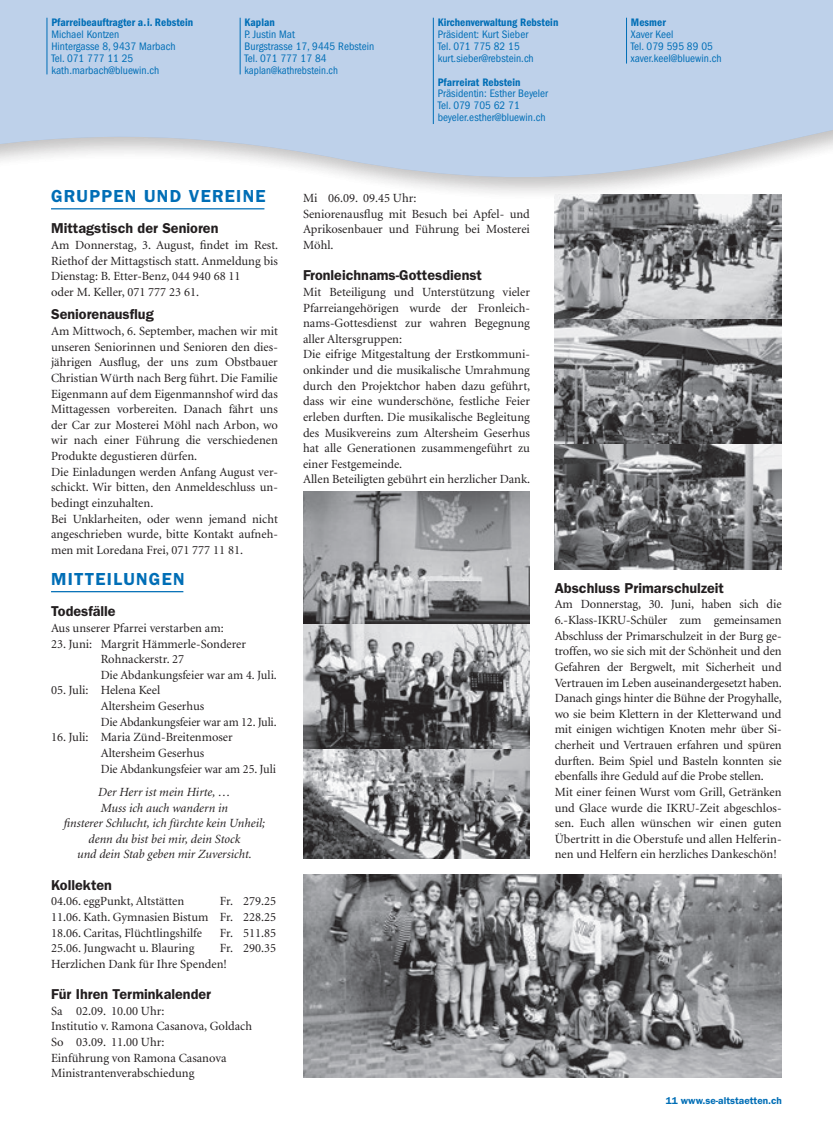
<style>
.page{position:relative;width:833px;height:1134px;background:#fff}
.page>*{position:absolute;margin:0;border:0;box-sizing:border-box;transform-origin:0 0}
.t1{font:600 17.5px "Franklin Gothic LT";letter-spacing:.07em;color:#006eb6}
.t2{font:600 14.38px "Franklin Gothic LT";color:#231f20}
.t3{font:12.5px/15.6px "Minion LT";color:#231f20}
.t4{font:italic 12.5px/15.6px "Minion LT";color:#231f20;text-align:center}
.t5{font:condensed 11.25px/11.9px "Franklin Gothic LT";letter-spacing:.005em;color:#006eb6}
.t6{font:600 condensed 11.25px "Franklin Gothic LT";letter-spacing:.005em;color:#006eb6}
.t7{font:600 10px "Franklin Gothic LT";color:#006eb6}
</style>
<div class="page">
<svg style="left:0;top:0;width:833px;height:200px;fill:#bed1ea"></svg>
<hr style="left:240px;top:18px;width:1px;height:56px;background:#006eb6">
<hr style="left:47px;top:18px;width:1px;height:56px;background:#006eb6">
<hr style="left:433px;top:18px;width:1px;height:106px;background:#006eb6">
<hr style="left:626px;top:18px;width:1px;height:46px;background:#006eb6">
<hr style="left:51px;top:208px;width:213px;height:1px;background:#006eb6">
<hr style="left:51px;top:591px;width:132px;height:1px;background:#006eb6">
<img style="left:303px;top:491px;width:227px;height:367px">
<img style="left:555px;top:194px;width:226px;height:375px">
<img style="left:303px;top:874px;width:478px;height:203px">
<p class="t6" style="left:51px;top:16px;width:143px">Pfarreibeauftragter a.i. Rebstein</p>
<p class="t5" style="left:51px;top:28px;width:126px">Michael Kontzen<br>Hintergasse 8, 9437 Marbach<br>Tel. 071 777 11 25 kath.marbach@bluewin.ch</p>
<p class="t6" style="left:244px;top:16px;width:32px">Kaplan</p>
<p class="t5" style="left:244px;top:28px;width:131px">P. Justin Mat<br>Burgstrasse 17, 9445 Rebstein<br>Tel. 071 777 17 84 kaplan@kathrebstein.ch</p>
<p class="t6" style="left:438px;top:16px;width:122px">Kirchenverwaltung Rebstein</p>
<p class="t5" style="left:438px;top:29px;width:98px">Präsident: Kurt Sieber<br>Tel. 071 775 82 15 kurt.sieber@rebstein.ch</p>
<p class="t6" style="left:438px;top:75px;width:84px">Pfarreirat Rebstein</p>
<p class="t5" style="left:438px;top:88px;width:112px">Präsidentin: Esther Beyeler<br>Tel. 079 705 62 71 beyeler.esther@bluewin.ch</p>
<p class="t6" style="left:631px;top:16px;width:36px">Mesmer</p>
<p class="t5" style="left:631px;top:29px;width:92px">Xaver Keel<br>Tel. 079 595 89 05 xaver.keel@bluewin.ch</p>
<h1 class="t1" style="left:51px;top:186px;width:216px">GRUPPEN UND VEREINE</h1>
<p class="t2" style="left:51px;top:220px;width:169px">Mittagstisch der Senioren</p>
<p class="t3" style="left:51px;top:238px;width:229px">Am Donnerstag, 3. August, findet im Rest.<br>Riethof der Mittagstisch statt. Anmeldung bis Dienstag: B. Etter-Benz, 044 940 68 11<br>oder M. Keller, 071 777 23 61.</p>
<p class="t2" style="left:51px;top:306px;width:104px">Seniorenausflug</p>
<p class="t3" style="left:51px;top:324px;width:228px">Am Mittwoch, 6. September, machen wir mit unseren Seniorinnen und Senioren den dies&shy;jährigen Ausflug, der uns zum Obstbauer Christian Würth nach Berg führt. Die Familie Eigenmann auf dem Eigenmannshof wird das Mittagessen vorbereiten. Danach fährt uns der Car zur Mosterei Möhl nach Arbon, wo wir nach einer Führung die verschiedenen Produkte degustieren dürfen.<br>Die Einladungen werden Anfang August ver&shy;schickt. Wir bitten, den Anmeldeschluss un&shy;bedingt einzuhalten.<br>Bei Unklarheiten, oder wenn jemand nicht angeschrieben wurde, bitte Kontakt aufneh&shy;men mit Loredana Frei, 071 777 11 81.</p>
<h1 class="t1" style="left:51px;top:569px;width:135px">MITTEILUNGEN</h1>
<p class="t2" style="left:51px;top:603px;width:66px">Todesfälle</p>
<p class="t3" style="left:51px;top:620px;width:174px">Aus unserer Pfarrei verstarben am:</p>
<p class="t3" style="left:101px;top:636px;width:178px;text-indent:-50px">23. Juni: Margrit Hämmerle-Sonderer<br>Rohnackerstr. 27<br>Die Abdankungsfeier war am 4. Juli.</p>
<p class="t3" style="left:101px;top:683px;width:177px;text-indent:-50px">05. Juli: Helena Keel<br>Altersheim Geserhus<br>Die Abdankungsfeier war am 12. Juli.</p>
<p class="t3" style="left:101px;top:730px;width:177px;text-indent:-50px">16. Juli: Maria Zünd-Breitenmoser<br>Altersheim Geserhus<br>Die Abdankungsfeier war am 25. Juli</p>
<p class="t4" style="left:64px;top:785px;width:203px">Der Herr ist mein Hirte, …<br>Muss ich auch wandern in<br>finsterer Schlucht, ich fürchte kein Unheil; denn du bist bei mir, dein Stock<br>und dein Stab geben mir Zuversicht.</p>
<p class="t2" style="left:51px;top:876px;width:62px">Kollekten</p>
<p class="t3" style="left:51px;top:894px;width:135px">04.06. eggPunkt, Altstätten</p>
<p class="t3" style="left:51px;top:894px;width:226px;text-align:justify;text-indent:169px">Fr. 279.25<br>11.06. Kath. Gymnasien Bistum Fr. 228.25<br>18.06. Caritas, Flüchtlingshilfe</p>
<p class="t3" style="left:220px;top:925px;width:58px">Fr. 511.85</p>
<p class="t3" style="left:51px;top:941px;width:145px">25.06. Jungwacht u. Blauring</p>
<p class="t3" style="left:51px;top:941px;width:226px;text-indent:169px">Fr. 290.35<br>Herzlichen Dank für Ihre Spenden!</p>
<p class="t2" style="left:51px;top:986px;width:162px">Für Ihren Terminkalender</p>
<p class="t3" style="left:51px;top:1003px;width:202px">Sa 02.09. 10.00 Uhr:<br>Institutio v. Ramona Casanova, Goldach<br>So 03.09. 11.00 Uhr:<br>Einführung von Ramona Casanova<br>Ministrantenverabschiedung</p>
<p class="t3" style="left:303px;top:191px;width:228px">Mi 06.09. 09.45 Uhr:<br>Seniorenausflug mit Besuch bei Apfel- und<br>Aprikosenbauer und Führung bei Mosterei<br>Möhl.</p>
<p class="t2" style="left:303px;top:267px;width:180px">Fronleichnams-Gottesdienst</p>
<p class="t3" style="left:303px;top:285px;width:229px">Mit Beteiligung und Unterstützung vieler Pfarreiangehörigen wurde der Fronleich&shy;nams-Gottesdienst zur wahren Begegnung aller Altersgruppen:<br>Die eifrige Mitgestaltung der Erstkommuni&shy;onkinder und die musikalische Umrahmung durch den Projektchor haben dazu geführt, dass wir eine wunderschöne, festliche Feier erleben durften. Die musikalische Begleitung des Musikvereins zum Altersheim Geserhus hat alle Generationen zusammengeführt zu einer Festgemeinde.<br>Allen Beteiligten gebührt ein herzlicher Dank.</p>
<p class="t2" style="left:555px;top:579px;width:171px">Abschluss Primarschulzeit</p>
<p class="t3" style="left:555px;top:597px;width:229px">Am Donnerstag, 30. Juni, haben sich die 6.-Klass-IKRU-Schüler zum gemeinsamen Abschluss der Primarschulzeit in der Burg ge&shy;troffen, wo sie sich mit der Schönheit und den Gefahren der Bergwelt, mit Sicherheit und Vertrauen im Leben auseinandergesetzt haben.<br>Danach gings hinter die Bühne der Progyhalle, wo sie beim Klettern in der Kletterwand und mit einigen wichtigen Knoten mehr über Si&shy;cherheit und Vertrauen erfahren und spüren durften. Beim Spiel und Basteln konnten sie ebenfalls ihre Geduld auf die Probe stellen.<br>Mit einer feinen Wurst vom Grill, Getränken und Glace wurde die IKRU-Zeit abgeschlos&shy;sen. Euch allen wünschen wir einen guten Übertritt in die Oberstufe und allen Helferin&shy;nen und Helfern ein herzliches Dankeschön!</p>
<p class="t7" style="left:666px;top:1094px;width:117px">11 www.se-altstaetten.ch</p>
</div>
